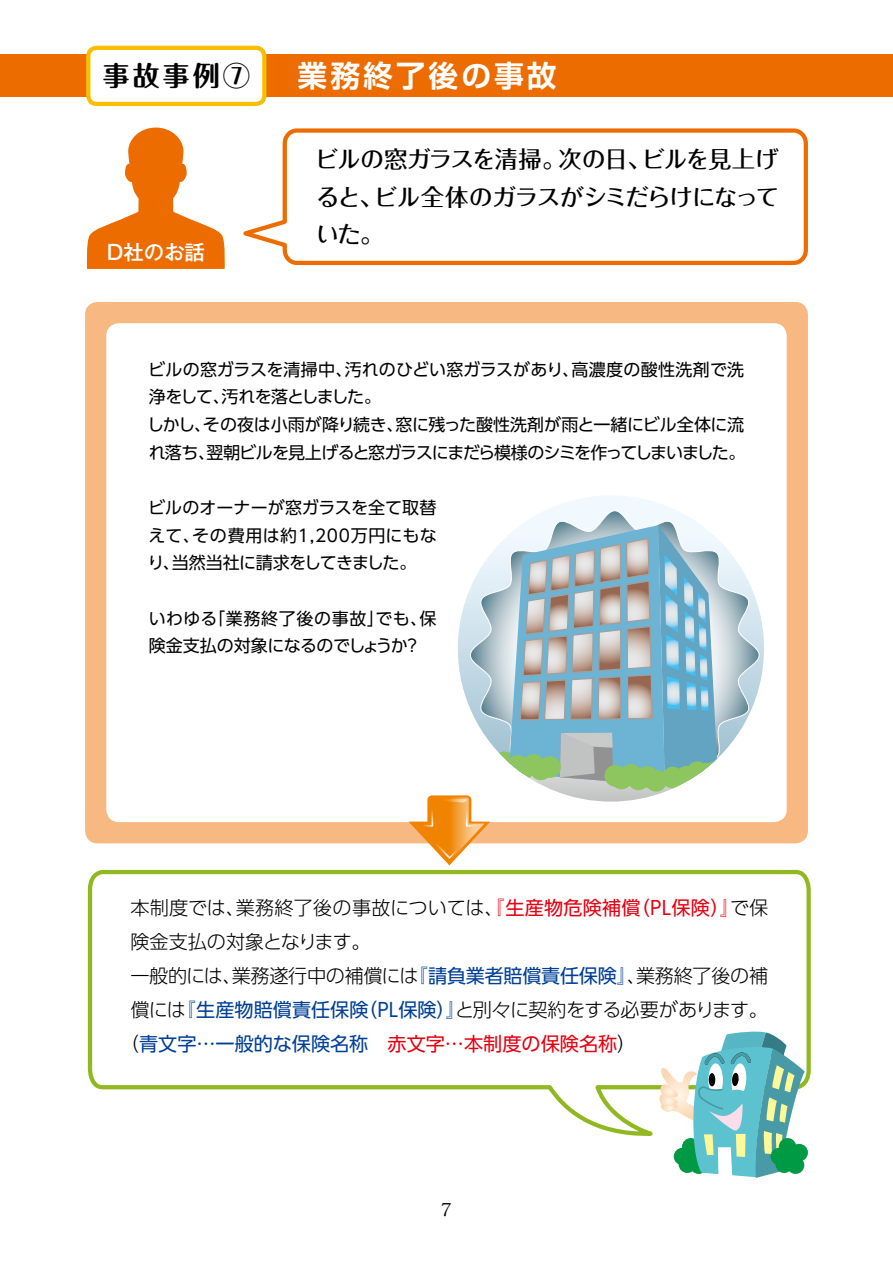
<style>
.page{position:relative;width:893px;height:1263px;background:#fff}
.page>*{position:absolute;margin:0;border:0;box-sizing:border-box;transform-origin:0 0}
.t1{font:700 29.7px "Shin Go Pro De";letter-spacing:.1em;color:#fff}
.t2{font:700 27.3px "Maru Fo Pro";letter-spacing:.1em;color:#000}
.t3{font:500 23.4px/37.2px "Folk Pro";letter-spacing:-.045em;color:#000;text-align:justify}
.t4{font:500 20.4px "Gothic MB101 Pro";color:#fff}
.t5{font:300 19.2px "UD Shin Go Pro";letter-spacing:-.015em;color:#000}
.t6{font:300 19.2px "UD Shin Go Pro";letter-spacing:.015em;color:#000}
.t7{font:300 19.2px "UD Shin Go Pro";letter-spacing:-.04em;color:#000}
.t8{font:19.2px "UD Shin Go Pro";color:#003f98}
.t9{font:16.95px/27.6px "UD Shin Go Pro";letter-spacing:-.015em;color:#000}
.t10{font:16.95px "UD Reimin Pro";color:#000}
.s1{font-weight:400;color:#e60012}
.s2{font-weight:400;color:#003f98}
.s3{font-weight:300;color:#000}
.s4{color:#e60012}
</style>
<div class="page">
<svg style="left:87px;top:869px;width:724px;height:267px"></svg>
<div style="left:85px;top:302px;width:723px;height:541px;background:#f7b981;border-radius:13px"></div>
<div style="left:106px;top:323px;width:681px;height:499px;background:#fff;border-radius:13px"></div>
<svg style="left:243px;top:128px;width:565px;height:137px"></svg>
<svg style="left:409px;top:795px;width:81px;height:70px"></svg>
<svg style="left:86px;top:128px;width:139px;height:141px"></svg>
<svg style="left:655px;top:1030px;width:153px;height:148px"></svg>
<svg style="left:458px;top:496px;width:306px;height:210px"></svg>
<svg style="left:469px;top:510px;width:291px;height:290px"></svg>
<svg style="left:493px;top:751px;width:22px;height:22px"></svg>
<svg style="left:509px;top:525px;width:209px;height:276px;background:#a1bcc8"></svg>
<div style="left:604px;top:765px;width:22px;height:22px;background:#8dc55f;border-radius:50%"></div>
<div style="left:611px;top:768px;width:21px;height:21px;background:#8dc55f;border-radius:50%"></div>
<div style="left:620px;top:764px;width:22px;height:22px;background:#8dc55f;border-radius:50%"></div>
<div style="left:628px;top:768px;width:21px;height:22px;background:#8dc55f;border-radius:50%"></div>
<div style="left:637px;top:766px;width:21px;height:22px;background:#8dc55f;border-radius:50%"></div>
<div style="left:645px;top:770px;width:22px;height:22px;background:#8dc55f;border-radius:50%"></div>
<div style="left:662px;top:767px;width:22px;height:21px;background:#8dc55f;border-radius:50%"></div>
<svg style="left:676px;top:766px;width:21px;height:21px"></svg>
<svg style="left:687px;top:761px;width:21px;height:22px"></svg>
<svg style="left:699px;top:763px;width:17px;height:16px"></svg>
<svg style="left:706px;top:761px;width:17px;height:17px"></svg>
<svg style="left:507px;top:755px;width:22px;height:22px"></svg>
<svg style="left:513px;top:758px;width:22px;height:21px"></svg>
<div style="left:523px;top:754px;width:21px;height:22px;background:#8dc55f;border-radius:50%"></div>
<div style="left:530px;top:758px;width:22px;height:22px;background:#8dc55f;border-radius:50%"></div>
<div style="left:539px;top:756px;width:22px;height:22px;background:#8dc55f;border-radius:50%"></div>
<div style="left:0;top:55px;width:893px;height:42px;background:#ed6c00"></div>
<div style="left:88px;top:48px;width:176px;height:56px;background:#fff;border-radius:9px"></div>
<div style="left:86px;top:46px;width:180px;height:60px;border:4px solid #fabe00;border-radius:9px"></div>
<h2 class="t2" style="left:103px;top:54px;width:149px">事故事例⑦</h2>
<h1 class="t1" style="left:298px;top:52px;width:260px">業務終了後の事故</h1>
<p class="t4" style="left:107px;top:235px;width:100px">D社のお話</p>
<h3 class="t3" style="left:315px;top:138px;width:466px">ビルの窓ガラスを清掃。次の日、ビルを見上げると、ビル全体のガラスがシミだらけになっていた。</h3>
<p class="t9" style="left:147px;top:355px;width:600px">ビルの窓ガラスを清掃中、汚れのひどい窓ガラスがあり、高濃度の酸性洗剤で洗浄をして、汚れを落としました。<br>しかし、その夜は小雨が降り続き、窓に残った酸性洗剤が雨と一緒にビル全体に流れ落ち、翌朝ビルを見上げると窓ガラスにまだら模様のシミを作ってしまいました。</p>
<p class="t9" style="left:147px;top:493px;width:291px;text-align:justify">ビルのオーナーが窓ガラスを全て取替えて、その費用は約1,200万円にもなり、当然当社に請求をしてきました。</p>
<p class="t9" style="left:149px;top:604px;width:289px">いわゆる「業務終了後の事故」でも、保険金支払の対象になるのでしょうか？</p>
<p class="t6" style="left:130px;top:892px;width:639px">本制度では、業務終了後の事故については、<span class="s1">『生産物危険補償（PL保険）』</span>で保</p>
<p class="t5" style="left:130px;top:926px;width:242px">険金支払の対象となります。</p>
<p class="t5" style="left:130px;top:960px;width:639px">一般的には、業務遂行中の補償には<span class="s2">『請負業者賠償責任保険』</span>、業務終了後の補</p>
<p class="t7" style="left:130px;top:994px;width:639px">償には<span class="s2">『生産物賠償責任保険（PL保険）』</span>と別々に契約をする必要があります。</p>
<p class="t8" style="left:120px;top:1028px;width:518px"><span class="s3">（</span>青文字…一般的な保険名称　<span class="s4">赤文字…本制度の保険名称</span><span class="s3">）</span></p>
<p class="t10" style="left:441px;top:1195px;width:12px">7</p>
</div>
